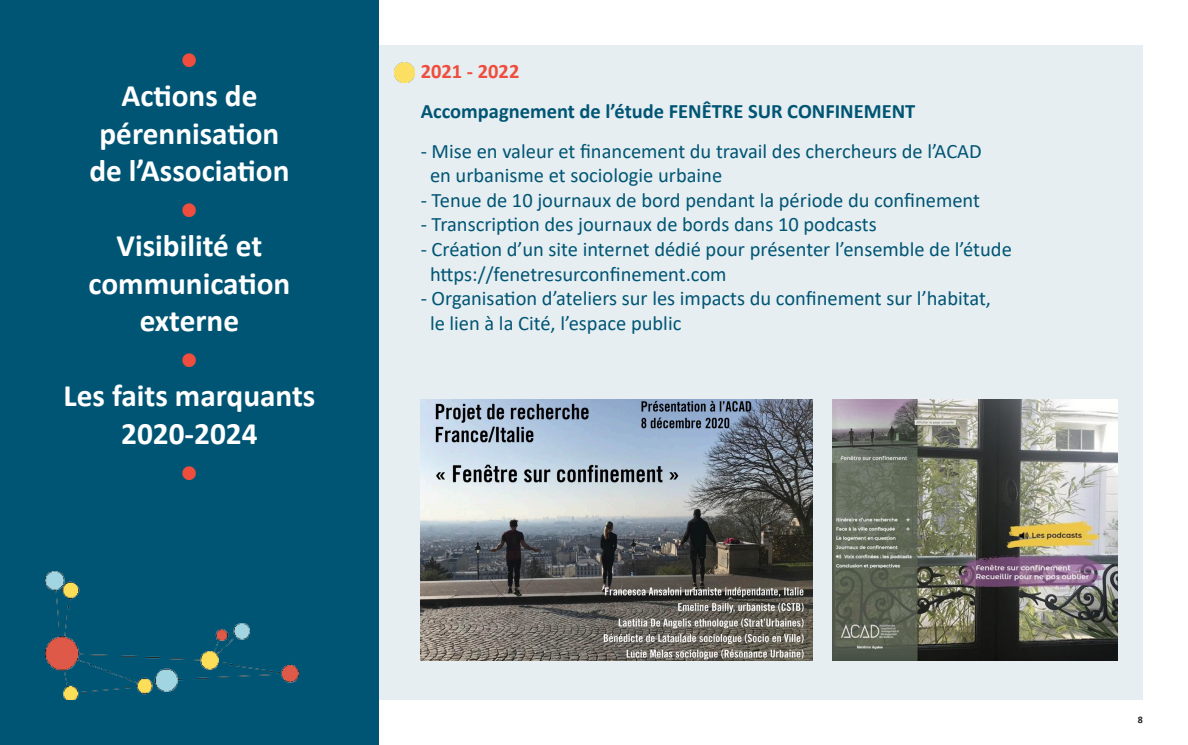
<style>
.page{position:relative;width:1188px;height:745px;background:#fff}
.page>*{position:absolute;margin:0;border:0;box-sizing:border-box;transform-origin:0 0}
.t1{font:700 31.25px/37.5px "Calibri";color:#fff;text-align:center}
.t2{font:31.25px "Calibri";color:#ef4d3d}
.t3{font:20.5px/24.6px "Calibri";color:#005574}
.t4{font:700 20.5px "Calibri";color:#005574}
.t5{font:700 20.5px "Calibri";color:#ef4d3d}
.t6{font:700 10px "Calibri";color:#231f20}
.s1{font-weight:400;color:#ef4d3d}
</style>
<div class="page">
<div style="left:0;top:0;width:379px;height:744px;background:#005574"></div>
<div style="left:379px;top:45px;width:763px;height:654px;background:#e6eef1"></div>
<img style="left:394px;top:62px;width:20px;height:20px">
<img style="left:832px;top:399px;width:284px;height:261px">
<img style="left:420px;top:399px;width:391px;height:261px">
<img style="left:45px;top:570px;width:254px;height:129px">
<p class="t1" style="left:89px;top:39px;width:202px"><span class="s1">●<br></span>Actions de pérennisation de l’Association</p>
<p class="t2" style="left:180px;top:186px;width:20px">●</p>
<p class="t1" style="left:88px;top:226px;width:203px">Visibilité et communication externe</p>
<p class="t2" style="left:180px;top:336px;width:20px">●</p>
<p class="t1" style="left:63px;top:376px;width:253px">Les faits marquants</p>
<p class="t1" style="left:121px;top:414px;width:138px">2020-2024</p>
<p class="t2" style="left:180px;top:449px;width:20px">●</p>
<p class="t5" style="left:420px;top:57px;width:100px">2021 - 2022</p>
<p class="t4" style="left:420px;top:97px;width:496px">Accompagnement de l’étude FENÊTRE SUR CONFINEMENT</p>
<p class="t3" style="left:430px;top:138px;width:553px;text-indent:-9px">- Mise en valeur et financement du travail des chercheurs de l’ACAD en urbanisme et sociologie urbaine</p>
<p class="t3" style="left:420px;top:187px;width:560px">- Tenue de 10 journaux de bord pendant la période du confinement</p>
<p class="t3" style="left:420px;top:211px;width:457px">- Transcription des journaux de bords dans 10 podcasts</p>
<p class="t3" style="left:420px;top:236px;width:592px">- Création d’un site internet dédié pour présenter l’ensemble de l’étude</p>
<p class="t3" style="left:430px;top:261px;width:298px">https://fenetresurconfinement.com</p>
<p class="t3" style="left:420px;top:285px;width:571px">- Organisation d’ateliers sur les impacts du confinement sur l’habitat,</p>
<p class="t3" style="left:430px;top:310px;width:253px">le lien à la Cité, l’espace public</p>
<p class="t6" style="left:1137px;top:711px;width:7px">8</p>
</div>
